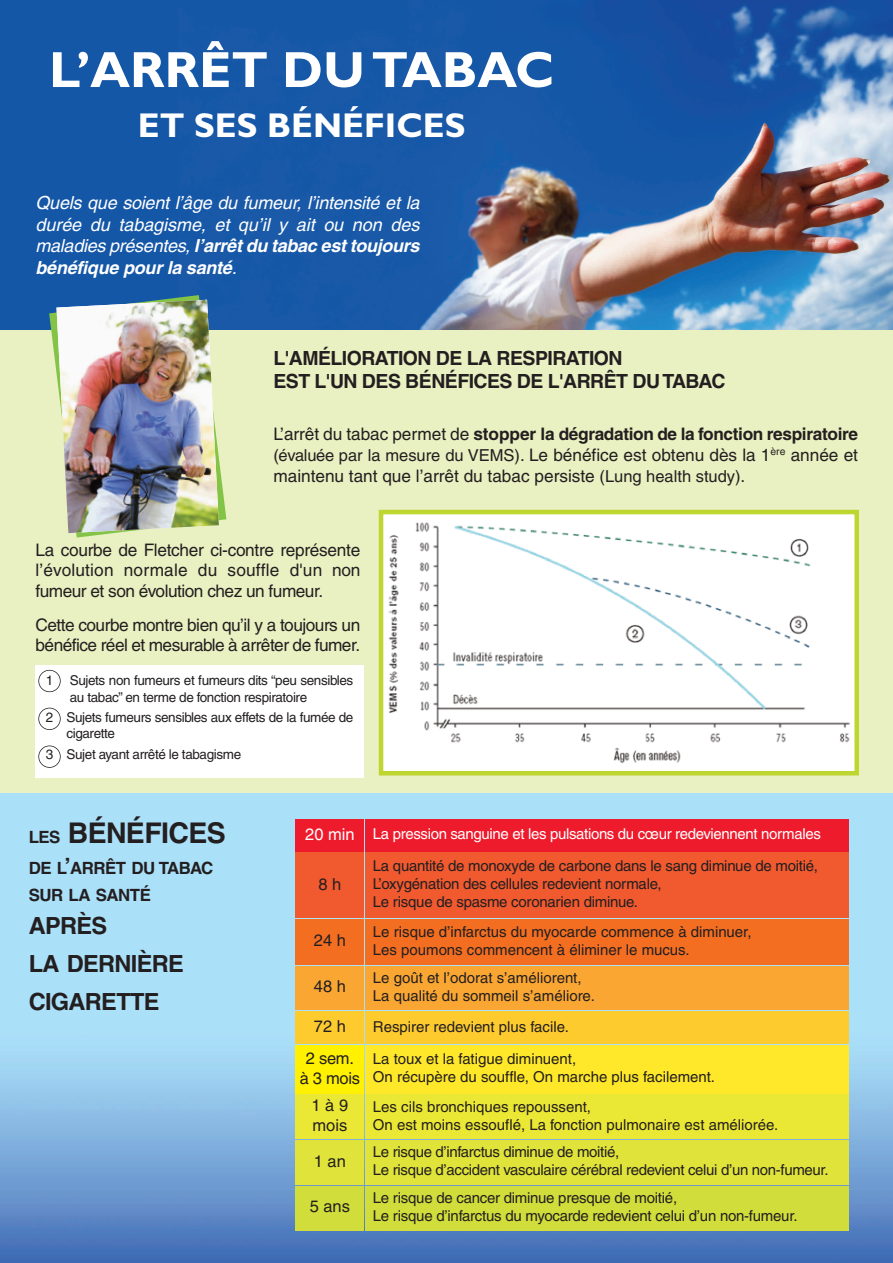
<style>
.page{position:relative;width:893px;height:1263px;background:#fff}
.page>*{position:absolute;margin:0;border:0;box-sizing:border-box;transform-origin:0 0}
.t1{font:700 51px "Gill Sans";color:#fff}
.t2{font:700 34.5px "Gill Sans";color:#fff}
.t3{font:700 28.5px "Helvetica";letter-spacing:-.02em;color:#231f20}
.t4{font:700 23.7px/37.8px "Helvetica";letter-spacing:-.03em;color:#231f20}
.t5{font:700 19.5px/23.4px "Helvetica";letter-spacing:-.03em;color:#231f20}
.t6{font:italic 18px/21.6px "Helvetica";letter-spacing:-.005em;color:#fff;text-align:justify}
.t7{font:17.25px/20.7px "Helvetica";letter-spacing:-.03em;color:#231f20;text-align:justify}
.t8{font:700 16.8px/27px "Helvetica";letter-spacing:-.03em;color:#231f20}
.t9{font:16.5px/19.8px "Helvetica";color:#231f20;text-align:center}
.t10{font:15px/18px "Helvetica";letter-spacing:-.015em;color:#231f20}
.t11{font:15px "Helvetica";letter-spacing:-.025em;color:#fff}
.t12{font:13.5px/16.2px "Helvetica";letter-spacing:-.03em;color:#231f20}
.s1{font-weight:700}
.s2{font-size:16.5px}
.s3{font-size:16.8px}
.s4{font-size:22.5px}
</style>
<div class="page">
<img style="left:1px;top:793px;width:892px;height:470px">
<div style="left:0;top:327px;width:893px;height:466px;background:#e9f0c1"></div>
<div style="left:35px;top:665px;width:329px;height:112px;background:#fff"></div>
<img style="left:0;top:0;width:893px;height:330px">
<img style="left:384px;top:515px;width:470px;height:255px">
<div style="left:379px;top:510px;width:480px;height:265px;border:4px solid #bed630"></div>
<div style="left:295px;top:819px;width:69px;height:32px;background:#ee1b2d"></div>
<div style="left:365px;top:819px;width:484px;height:32px;background:#ee1b2d"></div>
<div style="left:295px;top:853px;width:69px;height:65px;background:#f1592f"></div>
<div style="left:365px;top:853px;width:484px;height:65px;background:#f1592f"></div>
<div style="left:295px;top:919px;width:69px;height:46px;background:#f36e21"></div>
<div style="left:365px;top:919px;width:484px;height:46px;background:#f36e21"></div>
<div style="left:295px;top:966px;width:69px;height:44px;background:#faa633"></div>
<div style="left:365px;top:966px;width:484px;height:44px;background:#faa633"></div>
<div style="left:295px;top:1012px;width:69px;height:32px;background:#fecb2f"></div>
<div style="left:365px;top:1012px;width:484px;height:32px;background:#fecb2f"></div>
<div style="left:295px;top:1045px;width:69px;height:49px;background:#fff101"></div>
<div style="left:365px;top:1045px;width:484px;height:48px;background:#ffe82a"></div>
<div style="left:295px;top:1095px;width:69px;height:44px;background:#ebe835"></div>
<div style="left:365px;top:1095px;width:484px;height:44px;background:#ebe835"></div>
<div style="left:295px;top:1140px;width:69px;height:45px;background:#e0e339"></div>
<div style="left:365px;top:1140px;width:484px;height:44px;background:#e0e339"></div>
<div style="left:295px;top:1186px;width:69px;height:44px;background:#d1dd3a"></div>
<div style="left:365px;top:1186px;width:484px;height:44px;background:#d1dd3a"></div>
<svg style="left:49px;top:295px;width:177px;height:243px"></svg>
<img style="left:56px;top:300px;width:163px;height:233px">
<div style="left:38px;top:708px;width:23px;height:22px;border:2px solid #231f20;border-radius:50%"></div>
<div style="left:38px;top:670px;width:23px;height:22px;border:2px solid #231f20;border-radius:50%"></div>
<div style="left:38px;top:745px;width:23px;height:23px;border:2px solid #231f20;border-radius:50%"></div>
<h1 class="t1" style="left:49px;top:50px;width:507px">L’ARRÊT DUTABAC</h1>
<h2 class="t2" style="left:138px;top:112px;width:329px">ET SES BÉNÉFICES</h2>
<p class="t6" style="left:35px;top:194px;width:385px">Quels que soient l’âge du fumeur, l’intensité et la durée du tabagisme, et qu’il y ait ou non des maladies présentes, <span class="s1">l’arrêt du tabac est toujours bénéfique pour la santé</span>.</p>
<h3 class="t5" style="left:273px;top:348px;width:453px">L'AMÉLIORATION DE LA RESPIRATION<br>EST L'UN DES BÉNÉFICES DE L'ARRÊT DUTABAC</h3>
<p class="t7" style="left:273px;top:425px;width:586px">L’arrêt du tabac permet de <span class="s1">stopper la dégradation de la fonction respiratoire </span><span class="s2">(évaluée par la mesure du VEMS)</span>. Le bénéfice est obtenu dès la 1<sup>ère</sup> année et maintenu tant que l’arrêt du tabac persiste <span class="s2">(Lung health study)</span>.</p>
<p class="t7" style="left:35px;top:541px;width:326px">La courbe de Fletcher ci-contre représente l’évolution normale du souffle d'un non fumeur et son évolution chez un fumeur.</p>
<p class="t7" style="left:35px;top:616px;width:326px">Cette courbe montre bien qu’il y a toujours un bénéfice réel et mesurable à arrêter de fumer.</p>
<p class="t12" style="left:70px;top:674px;width:285px;text-indent:-24px">1 Sujets non fumeurs et fumeurs dits “peu sensibles au tabac” en terme de fonction respiratoire</p>
<p class="t12" style="left:66px;top:710px;width:288px;text-indent:-20px">2 Sujets fumeurs sensibles aux effets de la fumée de cigarette</p>
<p class="t12" style="left:46px;top:747px;width:197px">3 Sujet ayant arrêté le tabagisme</p>
<h3 class="t3" style="left:29px;top:823px;width:198px"><span class="s3">LES</span> BÉNÉFICES</h3>
<p class="t8" style="left:29px;top:856px;width:186px">DE L<span class="s4">’</span>ARRÊT DU TABAC<br>SUR LA SANTÉ</p>
<h3 class="t4" style="left:29px;top:909px;width:157px">APRÈS<br>LA DERNIÈRE<br>CIGARETTE</h3>
<p class="t11" style="left:305px;top:828px;width:517px"><span class="s2">20 min</span> La pression sanguine et les pulsations du cœur redeviennent normales</p>
<p class="t9" style="left:318px;top:875px;width:24px">8 h</p>
<p class="t10" style="left:373px;top:858px;width:447px">La quantité de monoxyde de carbone dans le sang diminue de moitié,<br>L’oxygénation des cellules redevient normale,<br>Le risque de spasme coronarien diminue.</p>
<p class="t9" style="left:314px;top:932px;width:34px">24 h</p>
<p class="t10" style="left:373px;top:924px;width:380px">Le risque d’infarctus du myocarde commence à diminuer,<br>Les poumons commencent à éliminer le mucus.</p>
<p class="t9" style="left:314px;top:978px;width:34px">48 h</p>
<p class="t10" style="left:373px;top:970px;width:224px">Le goût et l’odorat s’améliorent,<br>La qualité du sommeil s’améliore.</p>
<p class="t9" style="left:314px;top:1018px;width:34px">72 h</p>
<p class="t10" style="left:373px;top:1019px;width:198px">Respirer redevient plus facile.</p>
<p class="t9" style="left:300px;top:1050px;width:62px">2 sem. à 3 mois</p>
<p class="t10" style="left:373px;top:1051px;width:344px">La toux et la fatigue diminuent,<br>On récupère du souffle, On marche plus facilement.</p>
<p class="t9" style="left:312px;top:1097px;width:38px;text-align:left">1à9 mois</p>
<p class="t10" style="left:373px;top:1099px;width:407px">Les cils bronchiques repoussent,<br>On est moins essouflé, La fonction pulmonaire est améliorée.</p>
<p class="t9" style="left:314px;top:1152px;width:34px">1 an</p>
<p class="t10" style="left:373px;top:1144px;width:457px">Le risque d’infarctus diminue de moitié,<br>Le risque d’accident vasculaire cérébral redevient celui d’un non-fumeur.</p>
<p class="t9" style="left:310px;top:1198px;width:42px">5 ans</p>
<p class="t10" style="left:373px;top:1190px;width:426px">Le risque de cancer diminue presque de moitié,<br>Le risque d’infarctus du myocarde redevient celui d’un non-fumeur.</p>
</div>
